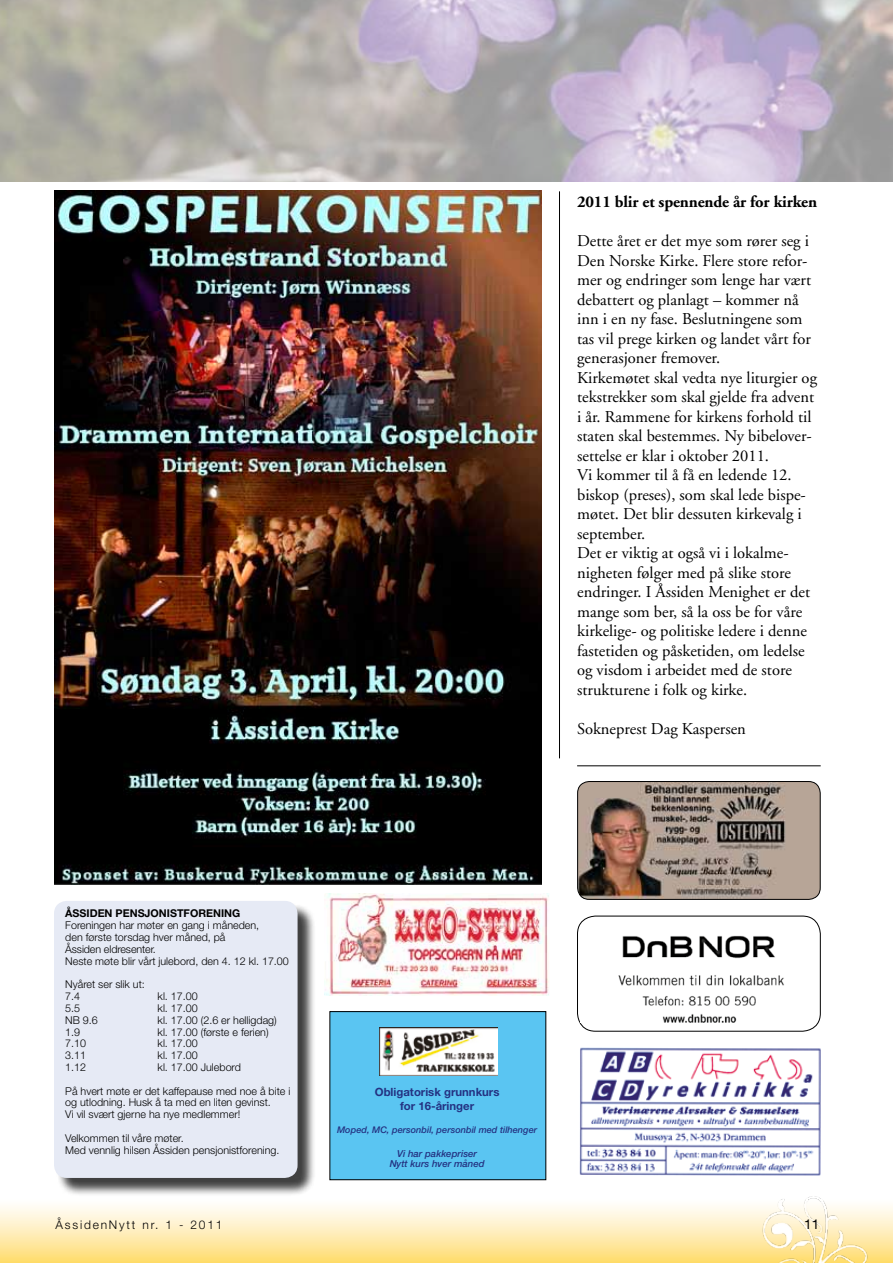
<style>
.page{position:relative;width:893px;height:1263px;background:#fff}
.page>*{position:absolute;margin:0;border:0;box-sizing:border-box;transform-origin:0 0}
.t1{font:16.5px/19.5px "Adobe Garamond";color:#000}
.t2{font:700 16.5px "Adobe Garamond";letter-spacing:-.01em;color:#000}
.t3{font:13.5px "Helvetica Neue";color:#000}
.t4{font:300 12px "Helvetica Neue";letter-spacing:.15em;color:#000}
.t5{font:700 11.4px/13px "Helvetica Neue";color:#243282;text-align:center}
.t6{font:300 10.8px/11.9px "Helvetica Neue";color:#000}
.t7{font:700 10.8px "Helvetica Neue";color:#000}
.t8{font:italic 500 9.6px/10.5px "Helvetica Neue";color:#243282;text-align:center}
.t9{font:italic 500 9.15px "Helvetica Neue";color:#243282}
</style>
<div class="page">
<img style="left:0;top:0;width:893px;height:181px">
<div style="left:0;top:1192px;width:893px;height:71px;background:linear-gradient(to bottom,#fff,#ffdd74)"></div>
<img style="left:753px;top:1196px;width:121px;height:67px">
<hr style="left:559px;top:191px;width:1px;height:567px;background:#000">
<div style="left:56px;top:903px;width:261px;height:294px;background:#000;opacity:.75"></div>
<div style="left:54px;top:901px;width:244px;height:277px;background:#e6eaf5;border-radius:13px"></div>
<img style="left:579px;top:1047px;width:242px;height:129px">
<img style="left:578px;top:781px;width:241px;height:118px">
<div style="left:577px;top:781px;width:244px;height:119px;border:1px solid #000;border-radius:12px"></div>
<div style="left:577px;top:916px;width:244px;height:115px;border:1px solid #000;border-radius:18px"></div>
<img style="left:580px;top:935px;width:204px;height:88px">
<hr style="left:577px;top:765px;width:244px;height:1px;background:#000">
<img style="left:54px;top:190px;width:487px;height:694px">
<div style="left:330px;top:1011px;width:216px;height:169px;background:#5ac5f2"></div>
<div style="left:330px;top:1011px;width:216px;height:169px;border:1px solid #000"></div>
<img style="left:380px;top:1028px;width:118px;height:48px">
<img style="left:324px;top:894px;width:225px;height:101px">
<p class="t2" style="left:577px;top:193px;width:241px">2011 blir et spennende år for kirken</p>
<p class="t1" style="left:577px;top:232px;width:241px">Dette året er det mye som rører seg i Den Norske Kirke. Flere store refor&shy;mer og endringer som lenge har vært debattert og planlagt – kommer nå inn i en ny fase. Beslutningene som tas vil prege kirken og landet vårt for generasjoner fremover.<br>Kirkemøtet skal vedta nye liturgier og tekstrekker som skal gjelde fra advent i år. Rammene for kirkens forhold til staten skal bestemmes. Ny bibelover&shy;settelse er klar i oktober 2011.<br>Vi kommer til å få en ledende 12. biskop (preses), som skal lede bispe&shy;møtet. Det blir dessuten kirkevalg i september.<br>Det er viktig at også vi i lokalme&shy;nigheten følger med på slike store endringer. I Åssiden Menighet er det mange som ber, så la oss be for våre kirkelige- og politiske ledere i denne fastetiden og påsketiden, om ledelse og visdom i arbeidet med de store strukturene i folk og kirke.</p>
<p class="t1" style="left:577px;top:719px;width:170px">Sokneprest Dag Kaspersen</p>
<p class="t7" style="left:65px;top:907px;width:177px">ÅSSIDEN PENSJONISTFORENING</p>
<p class="t6" style="left:65px;top:919px;width:225px">Foreningen har møter en gang i måneden,<br>den første torsdag hver måned, på<br>Åssiden eldresenter.<br>Neste møte blir vårt julebord, den 4. 12 kl. 17.00</p>
<p class="t6" style="left:65px;top:978px;width:81px">Nyåret ser slik ut:<br>7.4</p>
<p class="t6" style="left:158px;top:990px;width:42px">kl. 17.00</p>
<p class="t6" style="left:65px;top:1002px;width:16px">5.5</p>
<p class="t6" style="left:158px;top:1002px;width:42px">kl. 17.00</p>
<p class="t6" style="left:65px;top:1014px;width:34px">NB 9.6</p>
<p class="t6" style="left:158px;top:1014px;width:121px">kl. 17.00 (2.6 er helligdag)</p>
<p class="t6" style="left:65px;top:1025px;width:16px">1.9</p>
<p class="t6" style="left:158px;top:1025px;width:113px">kl. 17.00 (første e ferien)</p>
<p class="t6" style="left:65px;top:1037px;width:22px">7.10</p>
<p class="t6" style="left:158px;top:1037px;width:42px">kl. 17.00</p>
<p class="t6" style="left:65px;top:1049px;width:22px">3.11</p>
<p class="t6" style="left:158px;top:1049px;width:42px">kl. 17.00</p>
<p class="t6" style="left:65px;top:1061px;width:22px">1.12</p>
<p class="t6" style="left:65px;top:1055px;width:227px;line-height:23.7px;text-indent:92px">kl. 17.00 Julebord<br>På hvert møte er det kaffepause med noe å bite i</p>
<p class="t6" style="left:65px;top:1096px;width:207px">og utlodning. Husk å ta med en liten gevinst.<br>Vi vil svært gjerne ha nye medlemmer!</p>
<p class="t6" style="left:65px;top:1132px;width:216px">Velkommen til våre møter.<br>Med vennlig hilsen Åssiden pensjonistforening.</p>
<p class="t5" style="left:375px;top:1085px;width:126px">Obligatorisk grunnkurs for 16-åringer</p>
<p class="t9" style="left:337px;top:1124px;width:202px">Moped, MC, personbil, personbil med tilhenger</p>
<p class="t8" style="left:390px;top:1148px;width:96px">Vi har pakkepriser<br>Nytt kurs hver måned</p>
<p class="t4" style="left:56px;top:1217px;width:168px">ÅssidenNytt nr. 1 - 2011</p>
<p class="t3" style="left:804px;top:1216px;width:17px">11</p>
</div>
